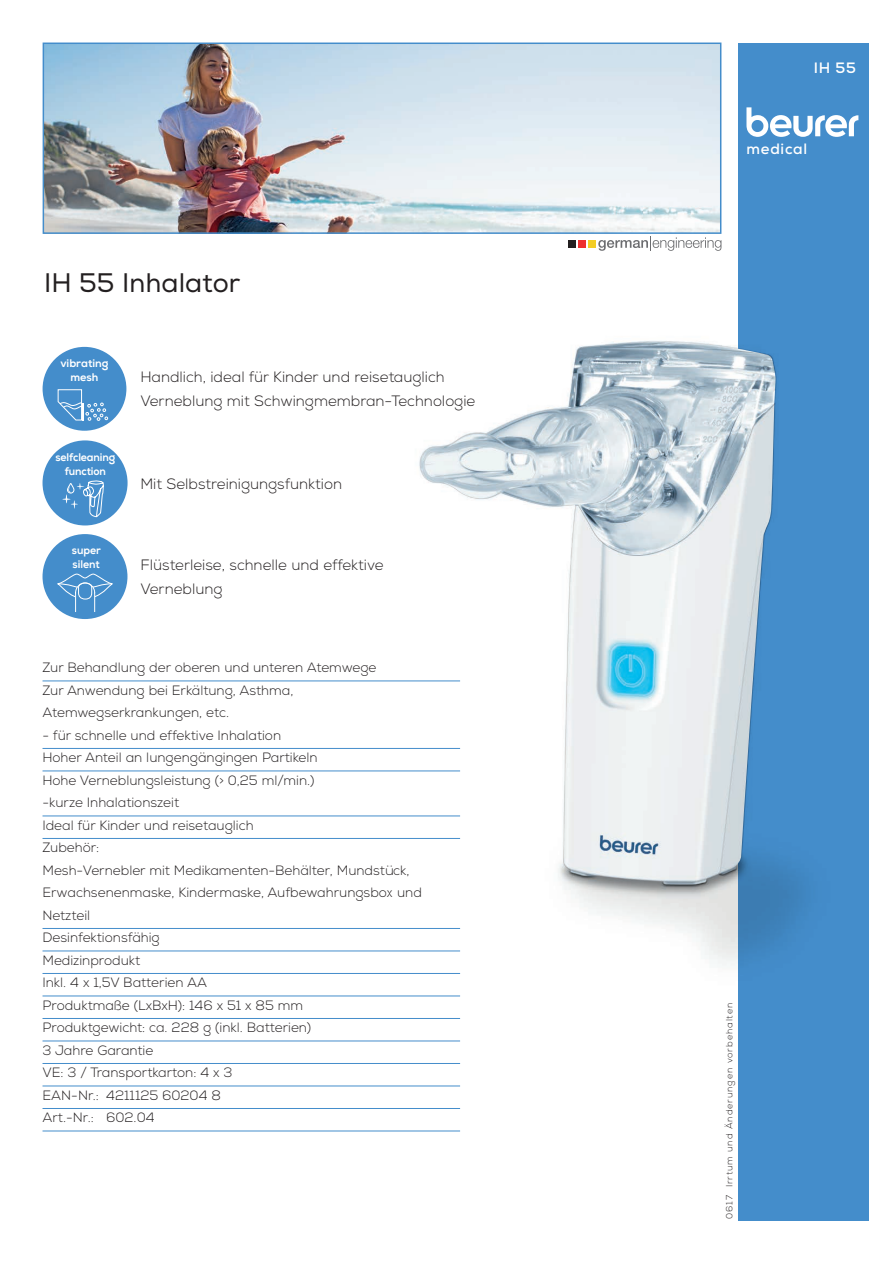
<style>
.page{position:relative;width:893px;height:1263px;background:#fff}
.page>*{position:absolute;margin:0;border:0;box-sizing:border-box;transform-origin:0 0}
.t1{font:25.5px "Nexa";color:#231f20}
.t2{font:300 15px/24px "Nexa";color:#231f20}
.t3{font:700 15px "Nexa";letter-spacing:.05em;color:#fff}
.t4{font:300 13.5px/22.5px "Nexa";color:#231f20}
.t5{font:11.1px/13.4px "Nexa X Bold";letter-spacing:-.01em;color:#fff;scale:.95 1}
.t6{font:11.1px/13.4px "Nexa X Bold";letter-spacing:-.01em;color:#fff;text-align:center}
.t7{font:300 9px "Nexa";letter-spacing:.1em;color:#231f20}
</style>
<div class="page">
<img style="left:46px;top:46px;width:672px;height:185px">
<div style="left:43px;top:43px;width:678px;height:191px;border:2px solid #448dcb"></div>
<div style="left:738px;top:43px;width:131px;height:1177px;background:#448dcb"></div>
<svg style="left:746px;top:107px;width:112px;height:30px"></svg>
<hr style="left:43px;top:681px;width:417px;height:1px;background:#448dcb">
<hr style="left:43px;top:748px;width:417px;height:1px;background:#448dcb">
<hr style="left:43px;top:771px;width:417px;height:1px;background:#448dcb">
<hr style="left:43px;top:816px;width:417px;height:1px;background:#448dcb">
<hr style="left:43px;top:838px;width:417px;height:1px;background:#448dcb">
<hr style="left:43px;top:928px;width:417px;height:1px;background:#448dcb">
<hr style="left:43px;top:951px;width:417px;height:1px;background:#448dcb">
<hr style="left:43px;top:973px;width:417px;height:1px;background:#448dcb">
<hr style="left:43px;top:996px;width:417px;height:1px;background:#448dcb">
<hr style="left:43px;top:1018px;width:417px;height:1px;background:#448dcb">
<hr style="left:43px;top:1041px;width:417px;height:1px;background:#448dcb">
<hr style="left:43px;top:1063px;width:417px;height:1px;background:#448dcb">
<hr style="left:43px;top:1086px;width:417px;height:1px;background:#448dcb">
<hr style="left:43px;top:1108px;width:417px;height:1px;background:#448dcb">
<hr style="left:43px;top:1131px;width:417px;height:1px;background:#448dcb">
<div style="left:588px;top:240px;width:8px;height:8px;background:#f3cd24"></div>
<svg style="left:598px;top:236px;width:123px;height:15px"></svg>
<div style="left:568px;top:240px;width:8px;height:8px;background:#231f20"></div>
<div style="left:578px;top:240px;width:8px;height:8px;background:#ee3030"></div>
<div style="left:43px;top:534px;width:84px;height:85px;background:#448dcb;border-radius:50%"></div>
<svg style="left:55px;top:573px;width:60px;height:40px"></svg>
<img style="left:389px;top:341px;width:416px;height:678px">
<img style="left:420px;top:342px;width:356px;height:542px">
<div style="left:43px;top:440px;width:85px;height:85px;background:#448dcb;border-radius:50%"></div>
<svg style="left:62px;top:480px;width:42px;height:37px"></svg>
<div style="left:43px;top:347px;width:83px;height:84px;background:#448dcb;border-radius:50%"></div>
<svg style="left:57px;top:389px;width:51px;height:32px"></svg>
<h1 class="t1" style="left:44px;top:266px;width:198px">IH 55 Inhalator</h1>
<p class="t6" style="left:60px;top:357px;width:50px">vibrating mesh</p>
<p class="t5" style="left:55px;top:451px;width:65px;text-align:center">selfcleaning function</p>
<p class="t5" style="left:72px;top:544px;width:32px">super silent</p>
<p class="t2" style="left:140px;top:366px;width:336px">Handlich, ideal für Kinder und reisetauglich<br>Verneblung mit Schwingmembran-Technologie</p>
<p class="t2" style="left:140px;top:472px;width:203px">Mit Selbstreinigungsfunktion</p>
<p class="t2" style="left:140px;top:553px;width:245px">Flüsterleise, schnelle und effektive<br>Verneblung</p>
<p class="t4" style="left:43px;top:657px;width:335px">Zur Behandlung der oberen und unteren Atemwege<br>Zur Anwendung bei Erkältung, Asthma,<br>Atemwegserkrankungen, etc.</p>
<p class="t4" style="left:43px;top:724px;width:381px">- für schnelle und effektive Inhalation<br>Hoher Anteil an lungengängingen Partikeln<br>Hohe Verneblungsleistung (&gt; 0,25 ml/min.)<br>-kurze Inhalationszeit<br>Ideal für Kinder und reisetauglich<br>Zubehör:<br>Mesh-Vernebler mit Medikamenten-Behälter, Mundstück,<br>Erwachsenenmaske, Kindermaske, Aufbewahrungsbox und<br>Netzteil<br>Desinfektionsfähig<br>Medizinprodukt<br>Inkl. 4 x 1,5V Batterien AA<br>Produktmaße (LxBxH): 146 x 51 x 85 mm<br>Produktgewicht: ca. 228 g (inkl. Batterien)<br>3 Jahre Garantie<br>VE: 3 / Transportkarton: 4 x 3<br>EAN-Nr.: 4211125 60204 8<br>Art.-Nr.: 602.04</p>
<p class="t3" style="left:814px;top:58px;width:44px">IH 55</p>
<p class="t3" style="left:746px;top:139px;width:62px">medical</p>
<p class="t7" style="left:724px;top:1219px;width:218px;rotate:-90deg">0617 Irrtum und Änderungen vorbehalten</p>
</div>
